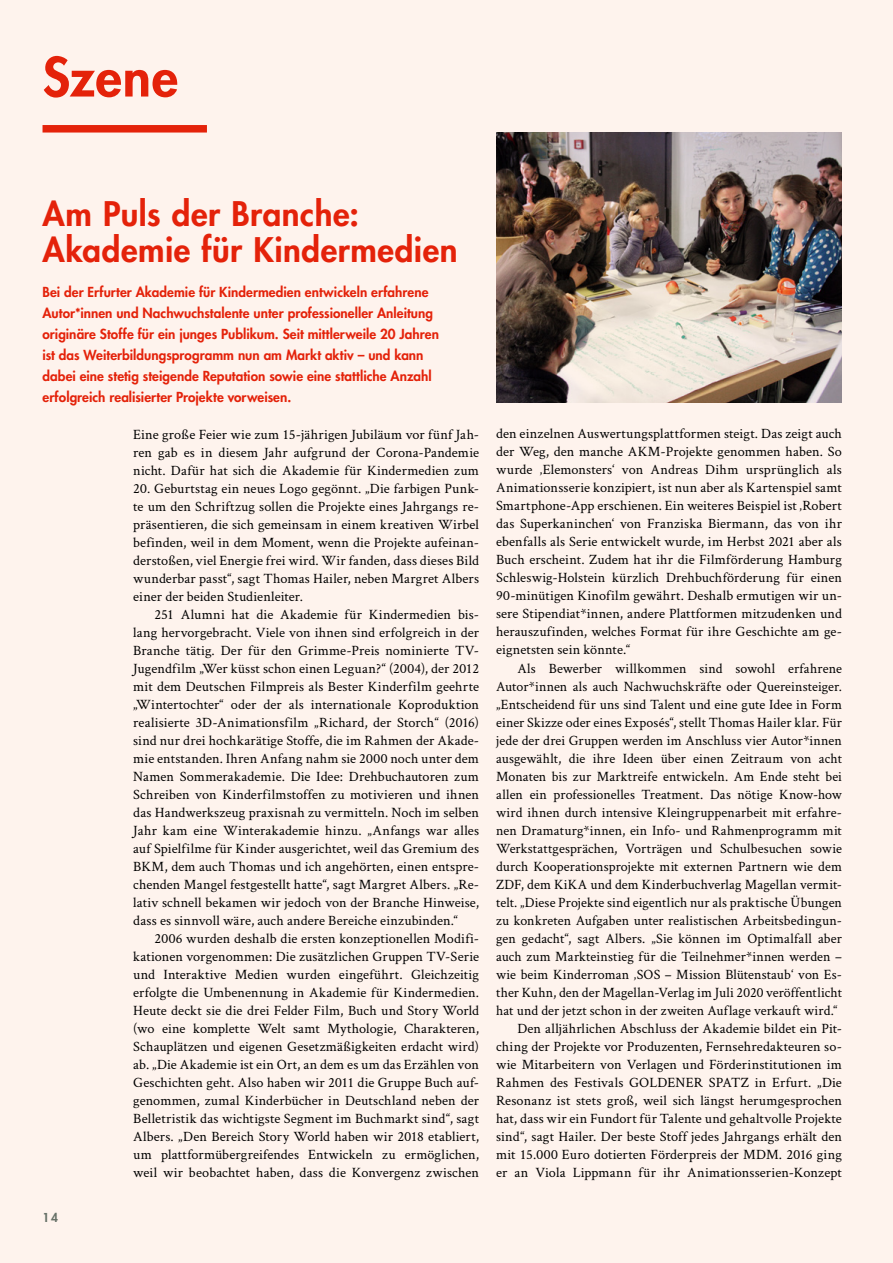
<style>
.page{position:relative;width:893px;height:1263px;background:#fef3ed}
.page>*{position:absolute;margin:0;border:0;box-sizing:border-box;transform-origin:0 0}
.t1{font:800 52.5px "Futura Std";letter-spacing:.01em;color:#e4220a}
.t2{font:800 33px/36px "Futura Std";letter-spacing:.015em;color:#e4220a}
.t3{font:14.25px/18px "Crimson Text";letter-spacing:.005em;color:#000;text-align:justify}
.t4{font:800 13.5px/21px "Futura Std";letter-spacing:.005em;color:#e4220a}
.t5{font:800 12px "Futura Std";color:#677168}
</style>
<div class="page">
<div style="left:43px;top:125px;width:164px;height:8px;background:#e4220a"></div>
<img style="left:496px;top:133px;width:346px;height:270px">
<h1 class="t1" style="left:43px;top:44px;width:137px">Szene</h1>
<h2 class="t2" style="left:43px;top:196px;width:417px">Am Puls der Branche:<br>Akademie für Kindermedien</h2>
<p class="t4" style="left:43px;top:282px;width:398px">Bei der Erfurter Akademie für Kindermedien entwickeln erfahrene Autor*innen und Nachwuchstalente unter professioneller Anleitung originäre Stoffe für ein junges Publikum. Seit mittlerweile 20 Jahren ist das Weiterbildungsprogramm nun am Markt aktiv – und kann dabei eine stetig steigende Reputation sowie eine stattliche Anzahl erfolgreich realisierter Projekte vorweisen.</p>
<p class="t5" style="left:43px;top:1210px;width:17px">14</p>
<p class="t3" style="left:133px;top:424px;width:347px">Eine große Feier wie zum 15-jährigen Jubiläum vor fünf Jah&shy;ren gab es in diesem Jahr aufgrund der Corona-Pandemie nicht. Dafür hat sich die Akademie für Kindermedien zum</p>
<p class="t3" style="left:133px;top:478px;width:347px">20. Geburtstag ein neues Logo gegönnt. „Die farbigen Punk&shy;te um den Schriftzug sollen die Projekte eines Jahrgangs re&shy;präsentieren, die sich gemeinsam in einem kreativen Wirbel befinden, weil in dem Moment, wenn die Projekte aufeinan&shy;derstoßen, viel Energie frei wird. Wir fanden, dass dieses Bild wunderbar passt“, sagt Thomas Hailer, neben Margret Albers einer der beiden Studienleiter.</p>
<p class="t3" style="left:133px;top:604px;width:347px;text-indent:21px">251 Alumni hat die Akademie für Kindermedien bis&shy;lang hervorgebracht. Viele von ihnen sind erfolgreich in der Branche tätig. Der für den Grimme-Preis nominierte TV-Jugendfilm „Wer küsst schon einen Leguan?“ (2004), der 2012 mit dem Deutschen Filmpreis als Bester Kinderfilm geehrte „Wintertochter“ oder der als internationale Koproduktion realisierte 3D-Animationsfilm „Richard, der Storch“ (2016) sind nur drei hochkarätige Stoffe, die im Rahmen der Akade&shy;mie entstanden. Ihren Anfang nahm sie 2000 noch unter dem Namen Sommerakademie. Die Idee: Drehbuchautoren zum Schreiben von Kinderfilmstoffen zu motivieren und ihnen das Handwerkszeug praxisnah zu vermitteln. Noch im selben Jahr kam eine Winterakademie hinzu. „Anfangs war alles auf Spielfilme für Kinder ausgerichtet, weil das Gremium des BKM, dem auch Thomas und ich angehörten, einen entspre&shy;chenden Mangel festgestellt hatte“, sagt Margret Albers. „Re&shy;lativ schnell bekamen wir jedoch von der Branche Hinweise, dass es sinnvoll wäre, auch andere Bereiche einzubinden.“</p>
<p class="t3" style="left:133px;top:928px;width:347px;text-indent:21px">2006 wurden deshalb die ersten konzeptionellen Modifi&shy;kationen vorgenommen: Die zusätzlichen Gruppen TV-Serie und Interaktive Medien wurden eingeführt. Gleichzeitig erfolgte die Umbenennung in Akademie für Kindermedien.<br>Heute deckt sie die drei Felder Film, Buch und Story World (wo eine komplette Welt samt Mythologie, Charakteren, Schauplätzen und eigenen Gesetzmäßigkeiten erdacht wird) ab. „Die Akademie ist ein Ort, an dem es um das Erzählen von Geschichten geht. Also haben wir 2011 die Gruppe Buch auf&shy;genommen, zumal Kinderbücher in Deutschland neben der Belletristik das wichtigste Segment im Buchmarkt sind“, sagt Albers. „Den Bereich Story World haben wir 2018 etabliert, um plattformübergreifendes Entwickeln zu ermöglichen, weil wir beobachtet haben, dass die Konvergenz zwischen</p>
<p class="t3" style="left:496px;top:424px;width:347px">den einzelnen Auswertungsplattformen steigt. Das zeigt auch der Weg, den manche AKM-Projekte genommen haben. So wurde ‚Elemonsters‘ von Andreas Dihm ursprünglich als Animationsserie konzipiert, ist nun aber als Kartenspiel samt Smartphone-App erschienen. Ein weiteres Beispiel ist ‚Robert das Superkaninchen‘ von Franziska Biermann, das von ihr ebenfalls als Serie entwickelt wurde, im Herbst 2021 aber als Buch erscheint. Zudem hat ihr die Filmförderung Hamburg Schleswig-Holstein kürzlich Drehbuchförderung für einen 90-minütigen Kinofilm gewährt. Deshalb ermutigen wir un&shy;sere Stipendiat*innen, andere Plattformen mitzudenken und herauszufinden, welches Format für ihre Geschichte am ge&shy;eignetsten sein könnte.“</p>
<p class="t3" style="left:496px;top:658px;width:347px;text-align:right">Als Bewerber willkommen sind sowohl erfahrene Autor*innen als auch Nachwuchskräfte oder Quereinsteiger. „Entscheidend für uns sind Talent und eine gute Idee in Form einer Skizze oder eines Exposés“, stellt Thomas Hailer klar. Für jede der drei Gruppen werden im Anschluss vier Autor*innen ausgewählt, die ihre Ideen über einen Zeitraum von acht Monaten bis zur Marktreife entwickeln. Am Ende steht bei allen ein professionelles Treatment. Das nötige Know-how wird ihnen durch intensive Kleingruppenarbeit mit erfahre&shy;nen Dramaturg*innen, ein Info- und Rahmenprogramm mit Werkstattgesprächen, Vorträgen und Schulbesuchen sowie durch Kooperationsprojekte mit externen Partnern wie dem ZDF, dem KiKA und dem Kinderbuchverlag Magellan vermit&shy;telt. „Diese Projekte sind eigentlich nur als praktische Übungen zu konkreten Aufgaben unter realistischen Arbeitsbedingun&shy;gen gedacht“, sagt Albers. „Sie können im Optimalfall aber auch zum Markteinstieg für die Teilnehmer*innen werden – wie beim Kinderroman ‚SOS – Mission Blütenstaub‘ von Es&shy;ther Kuhn, den der Magellan-Verlag im Juli 2020 veröffentlicht hat und der jetzt schon in der zweiten Auflage verkauft wird.“ Den alljährlichen Abschluss der Akademie bildet ein Pit&shy;ching der Projekte vor Produzenten, Fernsehredakteuren so&shy;wie Mitarbeitern von Verlagen und Förderinstitutionen im Rahmen des Festivals GOLDENER SPATZ in Erfurt. „Die Resonanz ist stets groß, weil sich längst herumgesprochen hat, dass wir ein Fundort für Talente und gehaltvolle Projekte sind“, sagt Hailer. Der beste Stoff jedes Jahrgangs erhält den mit 15.000 Euro dotierten Förderpreis der MDM. 2016 ging er an Viola Lippmann für ihr Animationsserien-Konzept</p>
</div>
